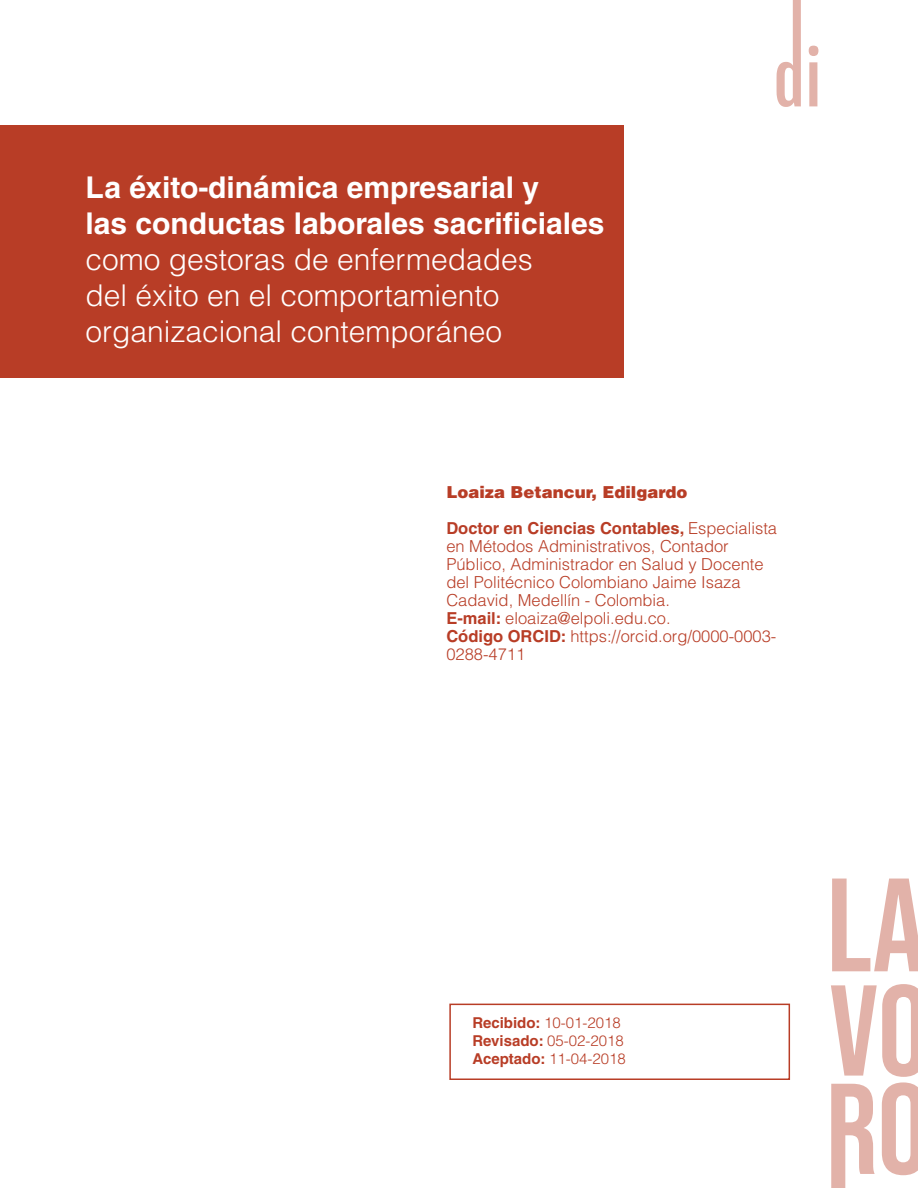
<style>
.page{position:relative;width:918px;height:1188px;background:#fff}
.page>*{position:absolute;margin:0;border:0;box-sizing:border-box;transform-origin:0 0}
.t1{font:300 30px/36px "Helvetica LT Std";color:#fff}
.t2{font:700 30px/36px "Helvetica LT Std";color:#fff}
.t3{font:300 16.5px/18px "Helvetica LT Std";color:#b83d26}
.t4{font:700 16.5px/36px "Helvetica LT Std";color:#b83d26}
.t5{font:300 15px/18px "Helvetica LT Std";color:#b83d26}
.s1{font-weight:900}
.s2{font-weight:300}
.s3{font-weight:700}
</style>
<div class="page">
<div style="left:0;top:126px;width:623px;height:252px;background:#b83d26"></div>
<svg style="left:777px;top:0;width:24px;height:107px"></svg>
<svg style="left:809px;top:46px;width:9px;height:60px"></svg>
<svg style="left:832px;top:879px;width:86px;height:92px"></svg>
<svg style="left:831px;top:984px;width:87px;height:204px"></svg>
<div style="left:449px;top:1004px;width:341px;height:76px;border:2px solid #b83d26"></div>
<h1 class="t2" style="left:85px;top:169px;width:521px">La éxito-dinámica empresarial y<br>las conductas laborales sacrificiales</h1>
<h1 class="t1" style="left:85px;top:241px;width:449px">como gestoras de enfermedades del éxito en el comportamiento organizacional contemporáneo</h1>
<p class="t4" style="left:446px;top:474px;width:332px"><span class="s1">Loaiza Betancur, Edilgardo<br></span>Doctor en Ciencias Contables, <span class="s2">Especialista</span></p>
<p class="t3" style="left:446px;top:537px;width:332px">en Métodos Administrativos, Contador Público, Administrador en Salud y Docente del Politécnico Colombiano Jaime Isaza Cadavid, Medellín - Colombia.<br><span class="s3">E-mail:</span> eloaiza@elpoli.edu.co.<br><span class="s3">Código ORCID:</span> https://orcid.org/0000-0003- 0288-4711</p>
<p class="t5" style="left:473px;top:1013px;width:155px"><span class="s3">Recibido:</span> 10-01-2018<br><span class="s3">Revisado:</span> 05-02-2018<br><span class="s3">Aceptado:</span> 11-04-2018</p>
</div>
